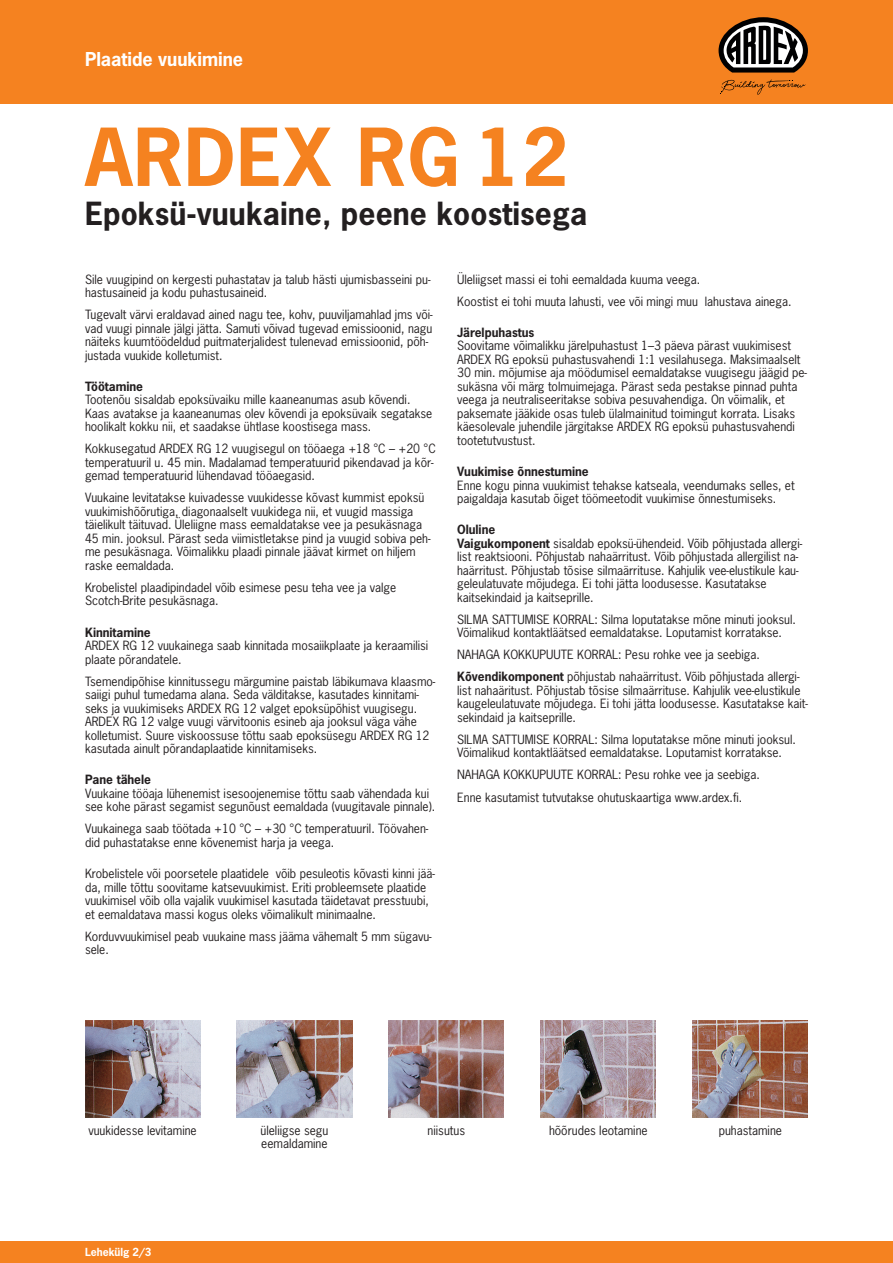
<style>
.page{position:relative;width:893px;height:1263px;background:#fff}
.page>*{position:absolute;margin:0;border:0;box-sizing:border-box;transform-origin:0 0}
.t1{font:700 75px "News Gothic Std";letter-spacing:.015em;color:#f58220}
.t2{font:700 30px "News Gothic Std";letter-spacing:.005em;color:#231f20}
.t3{font:700 18px "News Gothic Std";color:#fff}
.t4{font:12px/13.5px "News Gothic Std";color:#231f20}
.t5{font:700 12px "News Gothic Std";color:#231f20}
.t6{font:700 10.5px "News Gothic Std";color:#fff}
.s1{font-weight:700}
</style>
<div class="page">
<div style="left:0;top:1242px;width:893px;height:21px;background:#f58220"></div>
<div style="left:0;top:0;width:893px;height:103px;background:#f58220"></div>
<img style="left:85px;top:1020px;width:115px;height:97px">
<img style="left:237px;top:1020px;width:115px;height:97px">
<img style="left:389px;top:1020px;width:115px;height:97px">
<img style="left:541px;top:1020px;width:115px;height:97px">
<img style="left:693px;top:1020px;width:115px;height:97px">
<svg style="left:721px;top:80px;width:85px;height:15px"></svg>
<svg style="left:719px;top:17px;width:89px;height:56px"></svg>
<h3 class="t3" style="left:85px;top:47px;width:160px">Plaatide vuukimine</h3>
<h1 class="t1" style="left:85px;top:108px;width:485px">ARDEX RG 12</h1>
<h2 class="t2" style="left:85px;top:194px;width:504px">Epoksü-vuukaine, peene koostisega</h2>
<p class="t4" style="left:85px;top:272px;width:347px">Sile vuugipind on kergesti puhastatav ja talub hästi ujumisbasseini pu&shy;hastusaineid ja kodu puhastusaineid.</p>
<p class="t4" style="left:85px;top:308px;width:349px">Tugevalt värvi eraldavad ained nagu tee, kohv, puuviljamahlad jms või&shy;vad vuugi pinnale jälgi jätta. Samuti võivad tugevad emissioonid, nagu näiteks kuumtöödeldud puitmaterjalidest tulenevad emissioonid, põh&shy;justada vuukide kolletumist.</p>
<p class="t5" style="left:85px;top:378px;width:60px">Töötamine</p>
<p class="t4" style="left:85px;top:393px;width:349px">Tootenõu sisaldab epoksüvaiku mille kaaneanumas asub kõvendi.<br>Kaas avatakse ja kaaneanumas olev kõvendi ja epoksüvaik segatakse hoolikalt kokku nii, et saadakse ühtlase koostisega mass.</p>
<p class="t4" style="left:85px;top:442px;width:352px">Kokkusegatud ARDEX RG 12 vuugisegul on tööaega +18 °C – +20 °C temperatuuril u. 45 min. Madalamad temperatuurid pikendavad ja kõr&shy;gemad temperatuurid lühendavad tööaegasid.</p>
<p class="t4" style="left:85px;top:491px;width:347px">Vuukaine levitatakse kuivadesse vuukidesse kõvast kummist epoksü vuukimishõõrutiga, diagonaalselt vuukidega nii, et vuugid massiga täielikult täituvad. Üleliigne mass eemaldatakse vee ja pesukäsnaga 45 min. jooksul. Pärast seda viimistletakse pind ja vuugid sobiva peh&shy;me pesukäsnaga. Võimalikku plaadi pinnale jäävat kirmet on hiljem raske eemaldada.</p>
<p class="t4" style="left:85px;top:580px;width:313px">Krobelistel plaadipindadel võib esimese pesu teha vee ja valge<br>Scotch-Brite pesukäsnaga.</p>
<p class="t5" style="left:85px;top:624px;width:67px">Kinnitamine</p>
<p class="t4" style="left:85px;top:639px;width:345px">ARDEX RG 12 vuukainega saab kinnitada mosaiikplaate ja keraamilisi plaate põrandatele.</p>
<p class="t4" style="left:85px;top:674px;width:352px">Tsemendipõhise kinnitussegu märgumine paistab läbikumava klaasmo&shy;saiigi puhul tumedama alana. Seda välditakse, kasutades kinnitami&shy;seks ja vuukimiseks ARDEX RG 12 valget epoksüpõhist vuugisegu.<br>ARDEX RG 12 valge vuugi värvitoonis esineb aja jooksul väga vähe kolletumist. Suure viskoossuse tõttu saab epoksüsegu ARDEX RG 12 kasutada ainult põrandaplaatide kinnitamiseks.</p>
<p class="t5" style="left:85px;top:772px;width:67px">Pane tähele</p>
<p class="t4" style="left:85px;top:787px;width:352px">Vuukaine tööaja lühenemist isesoojenemise tõttu saab vähendada kui see kohe pärast segamist segunõust eemaldada (vuugitavale pinnale).</p>
<p class="t4" style="left:85px;top:822px;width:345px">Vuukainega saab töötada +10 °C – +30 °C temperatuuril. Töövahen&shy;did puhastatakse enne kõvenemist harja ja veega.</p>
<p class="t4" style="left:85px;top:867px;width:351px">Krobelistele või poorsetele plaatidele võib pesuleotis kõvasti kinni jää&shy;da, mille tõttu soovitame katsevuukimist. Eriti probleemsete plaatide vuukimisel võib olla vajalik vuukimisel kasutada täidetavat presstuubi, et eemaldatava massi kogus oleks võimalikult minimaalne.</p>
<p class="t4" style="left:85px;top:929px;width:348px">Korduvvuukimisel peab vuukaine mass jääma vähemalt 5 mm sügavu&shy;sele.</p>
<p class="t4" style="left:457px;top:268px;width:336px;line-height:22px">Üleliigset massi ei tohi eemaldada kuuma veega.<br>Koostist ei tohi muuta lahusti, vee või mingi muu lahustava ainega.</p>
<p class="t5" style="left:457px;top:324px;width:79px">Järelpuhastus</p>
<p class="t4" style="left:457px;top:339px;width:351px">Soovitame võimalikku järelpuhastust 1–3 päeva pärast vuukimisest ARDEX RG epoksü puhastusvahendi 1:1 vesilahusega. Maksimaalselt 30 min. mõjumise aja möödumisel eemaldatakse vuugisegu jäägid pe&shy;sukäsna või märg tolmuimejaga. Pärast seda pestakse pinnad puhta veega ja neutraliseeritakse sobiva pesuvahendiga. On võimalik, et paksemate jääkide osas tuleb ülalmainitud toimingut korrata. Lisaks käesolevale juhendile järgitakse ARDEX RG epoksü puhastusvahendi tootetutvustust.</p>
<p class="t5" style="left:457px;top:464px;width:133px">Vuukimise õnnestumine</p>
<p class="t4" style="left:457px;top:478px;width:339px">Enne kogu pinna vuukimist tehakse katseala, veendumaks selles, et paigaldaja kasutab õiget töömeetodit vuukimise õnnestumiseks.</p>
<p class="t4" style="left:457px;top:523px;width:347px"><span class="s1">Oluline<br>Vaigukomponent</span> sisaldab epoksü-ühendeid. Võib põhjustada allergi&shy;list reaktsiooni. Põhjustab nahaärritust. Võib põhjustada allergilist na&shy;haärritust. Põhjustab tõsise silmaärrituse. Kahjulik vee-elustikule kau&shy;geleulatuvate mõjudega. Ei tohi jätta loodusesse. Kasutatakse kaitsekindaid ja kaitseprille.</p>
<p class="t4" style="left:457px;top:612px;width:340px">SILMA SATTUMISE KORRAL: Silma loputatakse mõne minuti jooksul.<br>Võimalikud kontaktläätsed eemaldatakse. Loputamist korratakse.</p>
<p class="t4" style="left:457px;top:644px;width:344px;line-height:22px">NAHAGA KOKKUPUUTE KORRAL: Pesu rohke vee ja seebiga.<br><span class="s1">Kõvendikomponent</span> põhjustab nahaärritust. Võib põhjustada allergi-</p>
<p class="t4" style="left:457px;top:684px;width:352px">list nahaäritust. Põhjustab tõsise silmaärrituse. Kahjulik vee-elustikule kaugeleulatuvate mõjudega. Ei tohi jätta loodusesse. Kasutatakse kait&shy;sekindaid ja kaitseprille.</p>
<p class="t4" style="left:457px;top:733px;width:340px">SILMA SATTUMISE KORRAL: Silma loputatakse mõne minuti jooksul.<br>Võimalikud kontaktläätsed eemaldatakse. Loputamist korratakse.</p>
<p class="t4" style="left:457px;top:764px;width:304px;line-height:22px">NAHAGA KOKKUPUUTE KORRAL: Pesu rohke vee ja seebiga.<br>Enne kasutamist tutvutakse ohutuskaartiga www.ardex.fi.</p>
<p class="t4" style="left:88px;top:1123px;width:110px">vuukidesse levitamine</p>
<p class="t4" style="left:261px;top:1123px;width:69px">üleliigse segu eemaldamine</p>
<p class="t4" style="left:428px;top:1123px;width:39px">niisutus</p>
<p class="t4" style="left:549px;top:1123px;width:100px">hõõrudes leotamine</p>
<p class="t4" style="left:719px;top:1123px;width:65px">puhastamine</p>
<p class="t6" style="left:85px;top:1245px;width:68px">Lehekülg 2/3</p>
</div>
